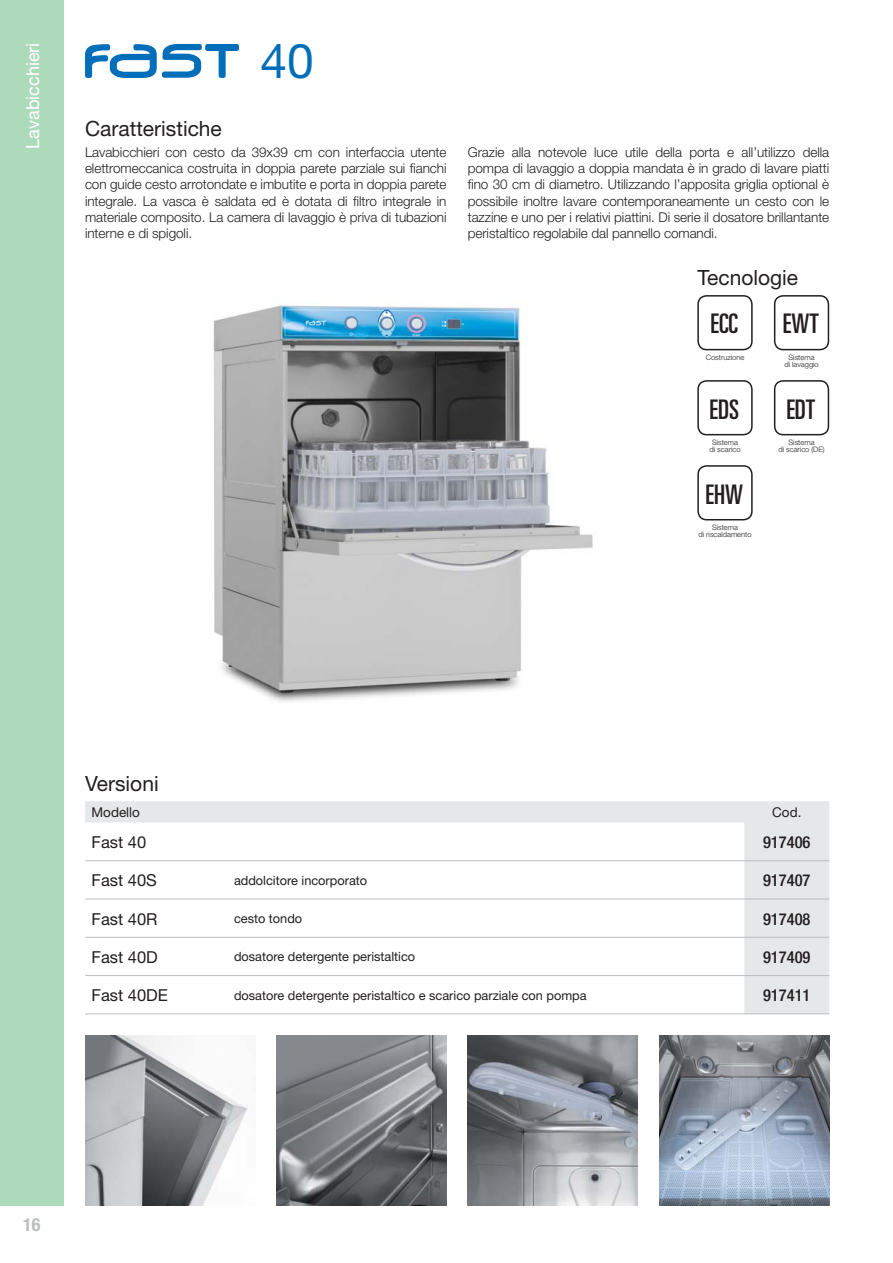
<style>
.page{position:relative;width:893px;height:1263px;background:#fff}
.page>*{position:absolute;margin:0;border:0;box-sizing:border-box;transform-origin:0 0}
.t1{font:48px "Helvetica Neue";color:#006eb9}
.t2{font:ultra-condensed 27px "Univers";color:#231f20}
.t3{font:21px "Helvetica Neue";color:#231f20}
.t4{font:18px "Helvetica Neue";color:#fff}
.t5{font:700 condensed 18px "Helvetica Neue";color:#bbbdc0}
.t6{font:16.5px "Helvetica Neue";color:#231f20}
.t7{font:500 condensed 16.5px "Helvetica Neue";color:#231f20}
.t8{font:300 13.5px/16.2px "Helvetica Neue";letter-spacing:-.005em;color:#231f20;text-align:justify}
.t9{font:13.5px "Helvetica Neue";color:#231f20}
.t10{font:12.75px "Helvetica Neue";color:#231f20}
.t11{font:300 7.5px/7.5px "Helvetica Neue";color:#231f20;text-align:center}
</style>
<div class="page">
<img style="left:213px;top:300px;width:380px;height:402px">
<div style="left:0;top:0;width:64px;height:1205px;background:#addabb"></div>
<svg style="left:85px;top:801px;width:744px;height:212px"></svg>
<hr style="left:85px;top:860px;width:744px;height:1px;background:#bbbdc0">
<hr style="left:85px;top:899px;width:744px;height:1px;background:#bbbdc0">
<hr style="left:85px;top:937px;width:744px;height:1px;background:#bbbdc0">
<hr style="left:85px;top:975px;width:744px;height:1px;background:#bbbdc0">
<hr style="left:85px;top:1013px;width:744px;height:1px;background:#bbbdc0">
<img style="left:85px;top:1035px;width:163px;height:170px">
<img style="left:276px;top:1035px;width:170px;height:170px">
<img style="left:468px;top:1035px;width:170px;height:170px">
<img style="left:659px;top:1035px;width:170px;height:170px">
<svg style="left:85px;top:44px;width:154px;height:34px"></svg>
<div style="left:697px;top:295px;width:56px;height:55px;border:2px solid #231f20;border-radius:9px"></div>
<div style="left:697px;top:465px;width:56px;height:55px;border:2px solid #231f20;border-radius:9px"></div>
<div style="left:774px;top:295px;width:55px;height:55px;border:2px solid #231f20;border-radius:9px"></div>
<div style="left:774px;top:380px;width:55px;height:55px;border:2px solid #231f20;border-radius:9px"></div>
<div style="left:697px;top:380px;width:56px;height:55px;border:2px solid #231f20;border-radius:9px"></div>
<h3 class="t4" style="left:26px;top:149px;width:108px;rotate:-90deg">Lavabicchieri</h3>
<h3 class="t3" style="left:85px;top:121px;width:138px">Caratteristiche</h3>
<h1 class="t1" style="left:260px;top:43px;width:55px">40</h1>
<p class="t8" style="left:85px;top:145px;width:363px">Lavabicchieri con cesto da 39x39 cm con interfaccia utente elettromeccanica costruita in doppia parete parziale sui fianchi con guide cesto arrotondate e imbutite e porta in doppia parete integrale. La vasca è saldata ed è dotata di filtro integrale in materiale composito. La camera di lavaggio è priva di tubazioni interne e di spigoli.</p>
<p class="t8" style="left:468px;top:145px;width:363px">Grazie alla notevole luce utile della porta e all’utilizzo della pompa di lavaggio a doppia mandata è in grado di lavare piatti fino 30 cm di diametro. Utilizzando l’apposita griglia optional è possibile inoltre lavare contemporaneamente un cesto con le tazzine e uno per i relativi piattini. Di serie il dosatore brillantante peristaltico regolabile dal pannello comandi.</p>
<h3 class="t3" style="left:697px;top:269px;width:102px">Tecnologie</h3>
<h2 class="t2" style="left:711px;top:314px;width:29px">ECC</h2>
<p class="t11" style="left:706px;top:354px;width:40px">Costruzione</p>
<h2 class="t2" style="left:710px;top:399px;width:31px">EDS</h2>
<p class="t11" style="left:709px;top:439px;width:32px">Sistema di scarico</p>
<h2 class="t2" style="left:706px;top:484px;width:39px">EHW</h2>
<p class="t11" style="left:698px;top:524px;width:55px">Sistema<br>di riscaldamento</p>
<h2 class="t2" style="left:783px;top:314px;width:38px">EWT</h2>
<p class="t11" style="left:784px;top:354px;width:36px">Sistema<br>di lavaggio</p>
<h2 class="t2" style="left:786px;top:399px;width:30px">EDT</h2>
<p class="t11" style="left:778px;top:439px;width:48px">Sistema<br>di scarico (DE)</p>
<h3 class="t3" style="left:85px;top:775px;width:75px">Versioni</h3>
<p class="t9" style="left:92px;top:807px;width:50px">Modello</p>
<p class="t9" style="left:772px;top:807px;width:31px">Cod.</p>
<p class="t6" style="left:92px;top:836px;width:56px">Fast 40</p>
<p class="t7" style="left:763px;top:836px;width:49px">917406</p>
<p class="t6" style="left:92px;top:875px;width:67px">Fast 40S</p>
<p class="t10" style="left:234px;top:876px;width:135px">addolcitore incorporato</p>
<p class="t7" style="left:763px;top:874px;width:49px">917407</p>
<p class="t6" style="left:92px;top:913px;width:68px">Fast 40R</p>
<p class="t10" style="left:234px;top:914px;width:70px">cesto tondo</p>
<p class="t7" style="left:763px;top:913px;width:49px">917408</p>
<p class="t6" style="left:92px;top:951px;width:68px">Fast 40D</p>
<p class="t10" style="left:234px;top:952px;width:183px">dosatore detergente peristaltico</p>
<p class="t7" style="left:763px;top:951px;width:49px">917409</p>
<p class="t6" style="left:92px;top:989px;width:78px">Fast 40DE</p>
<p class="t10" style="left:234px;top:991px;width:354px">dosatore detergente peristaltico e scarico parziale con pompa</p>
<p class="t7" style="left:763px;top:989px;width:49px">917411</p>
<h3 class="t5" style="left:23px;top:1218px;width:19px">16</h3>
</div>
